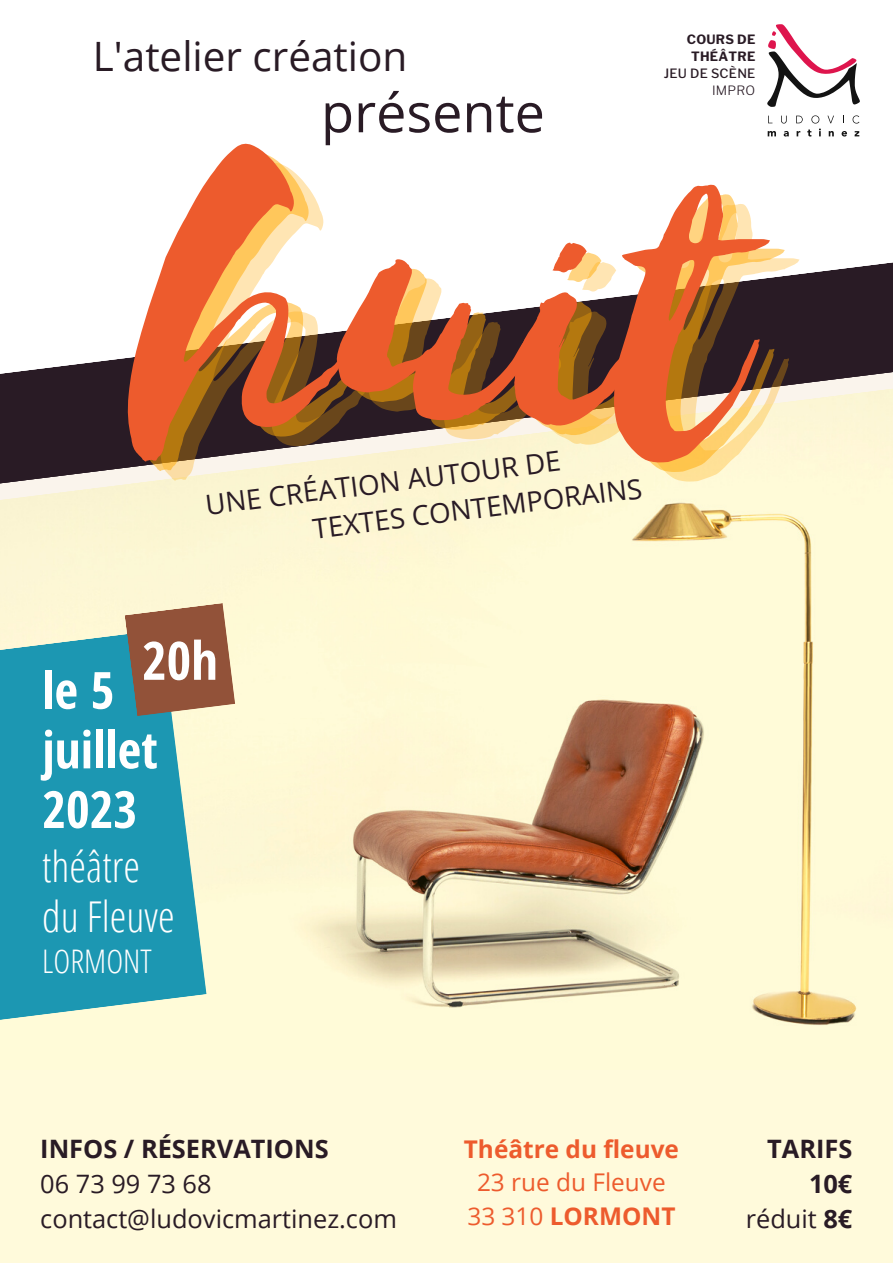
<style>
.page{position:relative;width:893px;height:1264px;background:#fff}
.page>*{position:absolute;margin:0;border:0;box-sizing:border-box;transform-origin:0 0}
.t1{font:439.2px "Selima";color:#ed5b2d}
.t2{font:54px "Open Sans";color:#291b25}
.t3{font:700 52.95px "Open Sans Condensed";color:#fff}
.t4{font:700 51.3px/59.6px "Open Sans Condensed";color:#fff}
.t5{font:300 42.45px/50.4px "Open Sans Condensed";color:#fff}
.t6{font:40.5px "Open Sans";color:#291b25}
.t7{font:300 32.55px "Open Sans Condensed";color:#fff}
.t8{font:27.6px/36.9px "Open Sans";color:#291b25}
.t9{font:25.35px/34.8px "Open Sans";color:#291b25}
.t10{font:700 25.35px/34.8px "Open Sans";color:#291b25;text-align:right}
.t11{font:24.45px/33.8px "Open Sans";color:#ed5b2d;text-align:center}
.t12{font:700 24.45px "Open Sans";color:#ed5b2d}
.t13{font:700 12.75px/17px "Libre Franklin";letter-spacing:.02em;color:#291b25;text-align:center}
.t14{font:500 12.75px "Libre Franklin";letter-spacing:.02em;color:#291b25}
.t15{font:300 12.75px "Libre Franklin";letter-spacing:.02em;color:#291b25}
.s1{font-weight:700}
.s2{font-weight:400}
</style>
<div class="page">
<div style="left:0;top:0;width:892px;height:1262px;background:#fffadb"></div>
<div style="left:0;top:0;width:892px;height:256px;background:#fff"></div>
<svg style="left:767px;top:24px;width:92px;height:83px;background:#dbcacf"></svg>
<svg style="left:768px;top:116px;width:4px;height:7px"></svg>
<svg style="left:781px;top:116px;width:5px;height:7px"></svg>
<svg style="left:827px;top:116px;width:7px;height:7px"></svg>
<svg style="left:852px;top:115px;width:7px;height:9px"></svg>
<svg style="left:767px;top:131px;width:9px;height:5px"></svg>
<svg style="left:783px;top:131px;width:5px;height:5px"></svg>
<svg style="left:796px;top:115px;width:24px;height:21px"></svg>
<svg style="left:828px;top:131px;width:5px;height:5px"></svg>
<svg style="left:841px;top:131px;width:6px;height:5px"></svg>
<svg style="left:854px;top:131px;width:5px;height:5px"></svg>
<img style="left:11px;top:504px;width:846px;height:521px">
<svg style="left:0;top:256px;width:892px;height:106px;background:#a59fa3"></svg>
<svg style="left:0;top:362px;width:892px;height:142px"></svg>
<svg style="left:0;top:629px;width:206px;height:396px;background:#3ba4b7"></svg>
<svg style="left:125px;top:603px;width:110px;height:113px;background:#9b6d56"></svg>
<p class="t13" style="left:686px;top:31px;width:70px">COURS DE<br>THÉÂTRE</p>
<p class="t14" style="left:663px;top:66px;width:93px">JEU DE SCÈNE</p>
<p class="t15" style="left:712px;top:83px;width:45px">IMPRO</p>
<h3 class="t6" style="left:93px;top:28px;width:316px">L'atelier création</h3>
<h2 class="t2" style="left:321px;top:74px;width:225px">présente</h2>
<h1 class="t1" style="left:141px;top:73px;width:612px">huit</h1>
<p class="t8" style="left:306px;top:473px;width:333px;text-indent:-104px;rotate:-7deg">UNE CRÉATION AUTOUR DE<br>TEXTES CONTEMPORAINS</p>
<h3 class="t3" style="left:142px;top:623px;width:77px">20h</h3>
<h3 class="t4" style="left:42px;top:659px;width:117px">le 5 juillet<br>2023</h3>
<h3 class="t5" style="left:42px;top:840px;width:134px">théâtre du Fleuve</h3>
<p class="t7" style="left:42px;top:938px;width:111px">LORMONT</p>
<p class="t10" style="left:40px;top:1130px;width:290px">INFOS / RÉSERVATIONS</p>
<p class="t9" style="left:40px;top:1165px;width:358px">06 73 99 73 68 contact@ludovicmartinez.com</p>
<p class="t12" style="left:464px;top:1131px;width:217px">Théâtre du fleuve</p>
<p class="t11" style="left:467px;top:1164px;width:209px">23 rue du Fleuve<br>33 310 <span class="s1">LORMONT</span></p>
<p class="t10" style="left:745px;top:1130px;width:108px">TARIFS<br>10€ <span class="s2">réduit</span> 8€</p>
</div>
